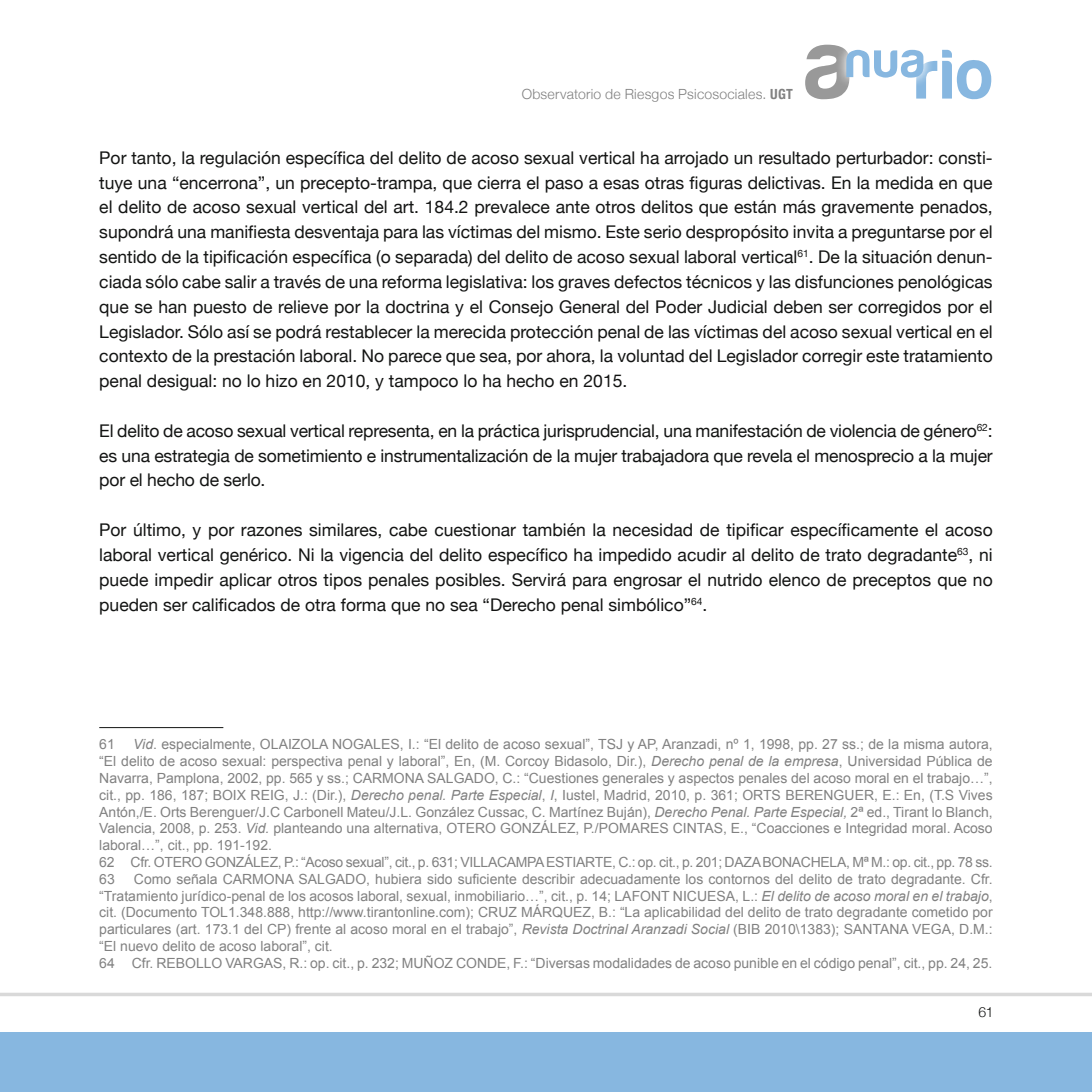
<style>
.page{position:relative;width:1092px;height:1092px;background:#fff}
.page>*{position:absolute;margin:0;border:0;box-sizing:border-box;transform-origin:0 0}
.t1{font:17.5px/24.8px "Helvetica Neue";color:#131413;text-align:justify}
.t2{font:14px/16.8px "Arial";color:#818181}
.t3{font:300 14px "Helvetica Neue";letter-spacing:.015em;color:#818181}
.t4{font:300 14px "Helvetica Neue";color:#131413}
.s1{font-weight:700;font-stretch:condensed}
.s2{font-style:italic}
</style>
<div class="page">
<svg style="left:0;top:992px;width:1091px;height:4px;fill:#d9d9d9"></svg>
<div style="left:0;top:1032px;width:1091px;height:59px;background:#87b7e0"></div>
<svg style="left:805px;top:45px;width:186px;height:54px"></svg>
<hr style="left:99px;top:727px;width:124px;height:1px;background:#131413">
<p class="t3" style="left:521px;top:82px;width:272px">Observatorio de Riesgos Psicosociales. <span class="s1">UGT</span></p>
<p class="t1" style="left:99px;top:146px;width:894px">Por tanto, la regulación específica del delito de acoso sexual vertical ha arrojado un resultado perturbador: consti&shy;tuye una “encerrona”, un precepto-trampa, que cierra el paso a esas otras figuras delictivas. En la medida en que el delito de acoso sexual vertical del art. 184.2 prevalece ante otros delitos que están más gravemente penados, supondrá una manifiesta desventaja para las víctimas del mismo. Este serio despropósito invita a preguntarse por el sentido de la tipificación específica (o separada) del delito de acoso sexual laboral vertical<sup>61</sup>. De la situación denun&shy;ciada sólo cabe salir a través de una reforma legislativa: los graves defectos técnicos y las disfunciones penológicas que se han puesto de relieve por la doctrina y el Consejo General del Poder Judicial deben ser corregidos por el Legislador. Sólo así se podrá restablecer la merecida protección penal de las víctimas del acoso sexual vertical en el contexto de la prestación laboral. No parece que sea, por ahora, la voluntad del Legislador corregir este tratamiento penal desigual: no lo hizo en 2010, y tampoco lo ha hecho en 2015.</p>
<p class="t1" style="left:99px;top:419px;width:894px">El delito de acoso sexual vertical representa, en la práctica jurisprudencial, una manifestación de violencia de género<sup>62</sup>: es una estrategia de sometimiento e instrumentalización de la mujer trabajadora que revela el menosprecio a la mujer por el hecho de serlo.</p>
<p class="t1" style="left:99px;top:518px;width:894px">Por último, y por razones similares, cabe cuestionar también la necesidad de tipificar específicamente el acoso laboral vertical genérico. Ni la vigencia del delito específico ha impedido acudir al delito de trato degradante<sup>63</sup>, ni puede impedir aplicar otros tipos penales posibles. Servirá para engrosar el nutrido elenco de preceptos que no pueden ser calificados de otra forma que no sea “Derecho penal simbólico”<sup>64</sup>.</p>
<p class="t2" style="left:99px;top:736px;width:894px;text-indent:34px"><span class="s2">Vid</span>. especialmente, OLAIZOLA NOGALES, I.: “El delito de acoso sexual”, TSJ y AP, Aranzadi, nº 1, 1998, pp. 27 ss.; de la misma autora, “El delito de acoso sexual: perspectiva penal y laboral”, En, (M. Corcoy Bidasolo, Dir.), <span class="s2">Derecho penal de la empresa</span>, Universidad Pública de Navarra, Pamplona, 2002, pp. 565 y ss.; CARMONA SALGADO, C.: “Cuestiones generales y aspectos penales del acoso moral en el trabajo…”, cit., pp. 186, 187; BOIX REIG, J.: (Dir.), <span class="s2">Derecho penal. Parte Especial</span>, <span class="s2">I</span>, Iustel, Madrid, 2010, p. 361; ORTS BERENGUER, E.: En, (T.S Vives Antón,/E. Orts Berenguer/J.C Carbonell Mateu/J.L. González Cussac, C. Martínez Buján), <span class="s2">Derecho Penal. Parte Especial,</span> 2ª ed., Tirant lo Blanch, Valencia, 2008, p. 253. <span class="s2">Vid.</span> planteando una alternativa, OTERO GONZÁLEZ, P./POMARES CINTAS, E., “Coacciones e Integridad moral. Acoso laboral…”, cit., pp. 191-192.<br>62 Cfr. OTERO GONZÁLEZ, P.: “Acoso sexual”, cit., p. 631; VILLACAMPA ESTIARTE, C.: op. cit., p. 201; DAZABONACHELA, Mª M.: op. cit., pp. 78 ss.<br>63</p>
<p class="t2" style="left:99px;top:736px;width:17px">61</p>
<p class="t2" style="left:99px;top:870px;width:894px;text-indent:35px">Como señala CARMONA SALGADO, hubiera sido suficiente describir adecuadamente los contornos del delito de trato degradante. Cfr. “Tratamiento jurídico-penal de los acosos laboral, sexual, inmobiliario…”, cit., p. 14; LAFONT NICUESA, L.: <span class="s2">El delito de acoso moral en el trabajo</span>, cit. (Documento TOL1.348.888, http://www.tirantonline.com); CRUZ MÁRQUEZ, B.: “La aplicabilidad del delito de trato degradante cometido por particulares (art. 173.1 del CP) frente al acoso moral en el trabajo”, <span class="s2">Revista Doctrinal Aranzadi Social</span> (BIB 2010\1383); SANTANA VEGA, D.M.: “El nuevo delito de acoso laboral”, cit.<br>64 Cfr. REBOLLO VARGAS, R.: op. cit., p. 232; MUÑOZ CONDE, F.: “Diversas modalidades de acoso punible en el código penal”, cit., pp. 24, 25.</p>
<p class="t4" style="left:978px;top:1000px;width:17px">61</p>
</div>
